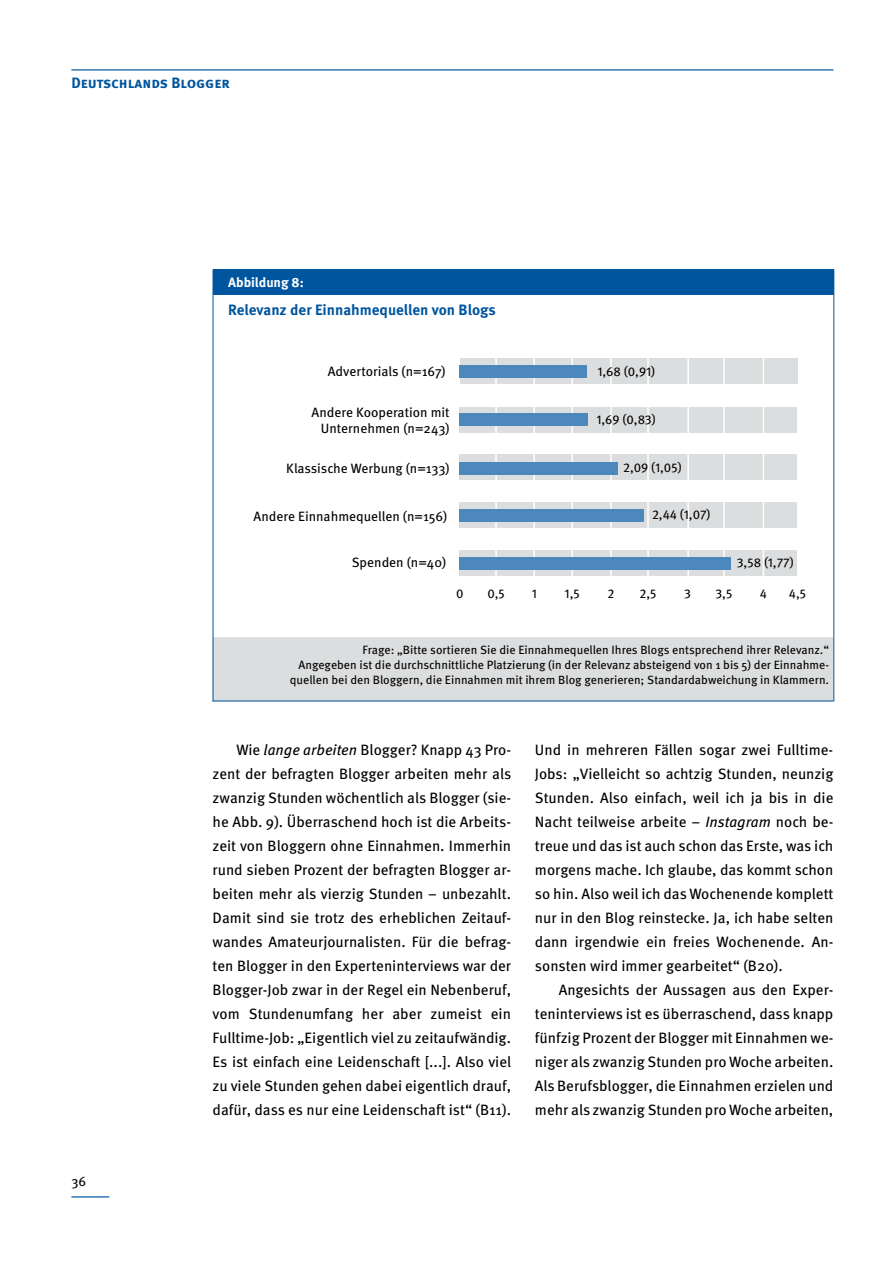
<style>
.page{position:relative;width:893px;height:1263px;background:#fff}
.page>*{position:absolute;margin:0;border:0;box-sizing:border-box;transform-origin:0 0}
.t1{font:15px/24px "Meta OT Book 2";color:#000;text-align:justify}
.t2{font:15px "Meta OT Bold 2";color:#00559f}
.t3{font:15px "Meta OT Bold 3";letter-spacing:-.005em;color:#00559f}
.t4{font:13.5px/16.5px "Meta OT Book 2";color:#000;text-align:right}
.t5{font:13.5px "Meta OT Bold 2";color:#fff}
.t6{font:12.75px "Meta OT Book 2";color:#000}
.t7{font:12px/15px "Meta OT Book 2";color:#000;text-align:right}
.s1{font-family:"Meta OT";font-style:italic}
</style>
<div class="page">
<hr style="left:71px;top:69px;width:762px;height:2px;background:#00559f">
<hr style="left:71px;top:1196px;width:38px;height:1px;background:#00559f">
<div style="left:213px;top:270px;width:620px;height:25px;background:#00559f"></div>
<div style="left:213px;top:637px;width:620px;height:64px;background:#dcddde;border:2px solid #dcddde"></div>
<hr style="left:213px;top:270px;width:1px;height:431px;background:#00559f">
<hr style="left:833px;top:270px;width:1px;height:431px;background:#00559f">
<hr style="left:213px;top:701px;width:620px;height:1px;background:#00559f">
<div style="left:459px;top:358px;width:338px;height:26px;background:#dcddde"></div>
<div style="left:459px;top:407px;width:338px;height:26px;background:#dcddde"></div>
<div style="left:459px;top:455px;width:338px;height:25px;background:#dcddde"></div>
<div style="left:459px;top:502px;width:338px;height:26px;background:#dcddde"></div>
<div style="left:459px;top:550px;width:338px;height:26px;background:#dcddde"></div>
<hr style="left:495px;top:353px;width:2px;height:229px;background:#fff">
<hr style="left:533px;top:352px;width:2px;height:229px;background:#fff">
<hr style="left:571px;top:352px;width:2px;height:229px;background:#fff">
<hr style="left:610px;top:352px;width:2px;height:229px;background:#fff">
<hr style="left:647px;top:353px;width:2px;height:229px;background:#fff">
<hr style="left:687px;top:353px;width:2px;height:229px;background:#fff">
<hr style="left:723px;top:353px;width:2px;height:229px;background:#fff">
<hr style="left:763px;top:352px;width:1px;height:229px;background:#fff">
<div style="left:459px;top:365px;width:127px;height:13px;background:#4d88bc"></div>
<div style="left:459px;top:414px;width:129px;height:12px;background:#4d88bc"></div>
<div style="left:459px;top:463px;width:159px;height:12px;background:#4d88bc"></div>
<div style="left:459px;top:509px;width:185px;height:12px;background:#4d88bc"></div>
<div style="left:459px;top:557px;width:272px;height:12px;background:#4d88bc"></div>
<p class="t3" style="left:71px;top:73px;width:160px">Deutschlands Blogger</p>
<p class="t5" style="left:228px;top:274px;width:77px">Abbildung 8:</p>
<p class="t2" style="left:228px;top:301px;width:269px">Relevanz der Einnahmequellen von Blogs</p>
<p class="t4" style="left:328px;top:363px;width:119px">Advertorials (n=167)</p>
<p class="t4" style="left:312px;top:404px;width:140px">Andere Kooperation mit<br>Unternehmen (n=243)</p>
<p class="t4" style="left:286px;top:460px;width:165px">Klassische Werbung (n=133)</p>
<p class="t4" style="left:254px;top:508px;width:195px">Andere Einnahmequellen (n=156)</p>
<p class="t4" style="left:352px;top:554px;width:96px">Spenden (n=40)</p>
<p class="t6" style="left:597px;top:364px;width:59px">1,68 (0,91)</p>
<p class="t6" style="left:596px;top:412px;width:61px">1,69 (0,83)</p>
<p class="t6" style="left:623px;top:460px;width:60px">2,09 (1,05)</p>
<p class="t6" style="left:652px;top:507px;width:60px">2,44 (1,07)</p>
<p class="t6" style="left:737px;top:554px;width:58px">3,58 (1,77)</p>
<p class="t6" style="left:456px;top:585px;width:9px">0</p>
<p class="t6" style="left:487px;top:585px;width:19px">0,5</p>
<p class="t6" style="left:532px;top:585px;width:7px">1</p>
<p class="t6" style="left:565px;top:585px;width:17px">1,5</p>
<p class="t6" style="left:607px;top:585px;width:8px">2</p>
<p class="t6" style="left:639px;top:585px;width:18px">2,5</p>
<p class="t6" style="left:684px;top:585px;width:8px">3</p>
<p class="t6" style="left:715px;top:585px;width:18px">3,5</p>
<p class="t6" style="left:760px;top:585px;width:9px">4</p>
<p class="t6" style="left:789px;top:585px;width:19px">4,5</p>
<p class="t7" style="left:290px;top:643px;width:541px">Frage: „Bitte sortieren Sie die Einnahmequellen Ihres Blogs entsprechend ihrer Relevanz.“<br>Angegeben ist die durchschnittliche Platzierung (in der Relevanz absteigend von 1 bis 5) der Einnahme&shy;quellen bei den Bloggern, die Einnahmen mit ihrem Blog generieren; Standardabweichung in Klammern.</p>
<p class="t4" style="left:71px;top:1173px;width:16px">36</p>
<p class="t1" style="left:213px;top:738px;width:300px;text-indent:24px">Wie <span class="s1">lange arbeiten</span> Blogger? Knapp 43 Pro&shy;zent der befragten Blogger arbeiten mehr als zwanzig Stunden wöchentlich als Blogger (sie&shy;he Abb. 9). Überraschend hoch ist die Arbeits&shy;zeit von Bloggern ohne Einnahmen. Immerhin rund sieben Prozent der befragten Blogger ar&shy;beiten mehr als vierzig Stunden – unbezahlt.<br>Damit sind sie trotz des erheblichen Zeitauf&shy;wandes Amateurjournalisten. Für die befrag&shy;ten Blogger in den Experteninterviews war der Blogger-Job zwar in der Regel ein Nebenberuf, vom Stundenumfang her aber zumeist ein Fulltime--Job: „Eigentlich viel zu zeitaufwändig.<br>Es ist einfach eine Leidenschaft [...]. Also viel zu viele Stunden gehen dabei eigentlich drauf, dafür, dass es nur eine Leidenschaft ist“ (B11).</p>
<p class="t1" style="left:535px;top:738px;width:300px;text-align:left">Und in mehreren Fällen sogar zwei Fulltime-- Jobs: „Vielleicht so achtzig Stunden, neunzig Stunden. Also einfach, weil ich ja bis in die Nacht teilweise arbeite – <span class="s1">Instagram</span> noch be&shy;treue und das ist auch schon das Erste, was ich morgens mache. Ich glaube, das kommt schon so hin. Also weil ich das Wochenende komplett nur in den Blog reinstecke. Ja, ich habe selten dann irgendwie ein freies Wochenende. An&shy;sonsten wird immer gearbeitet“ (B20).</p>
<p class="t1" style="left:535px;top:978px;width:300px;text-indent:24px">Angesichts der Aussagen aus den Exper&shy;teninterviews ist es überraschend, dass knapp fünfzig Prozent der Blogger mit Einnahmen we&shy;niger als zwanzig Stunden pro Woche arbeiten.<br>Als Berufsblogger, die Einnahmen erzielen und mehr als zwanzig Stunden pro Woche arbeiten,</p>
</div>
